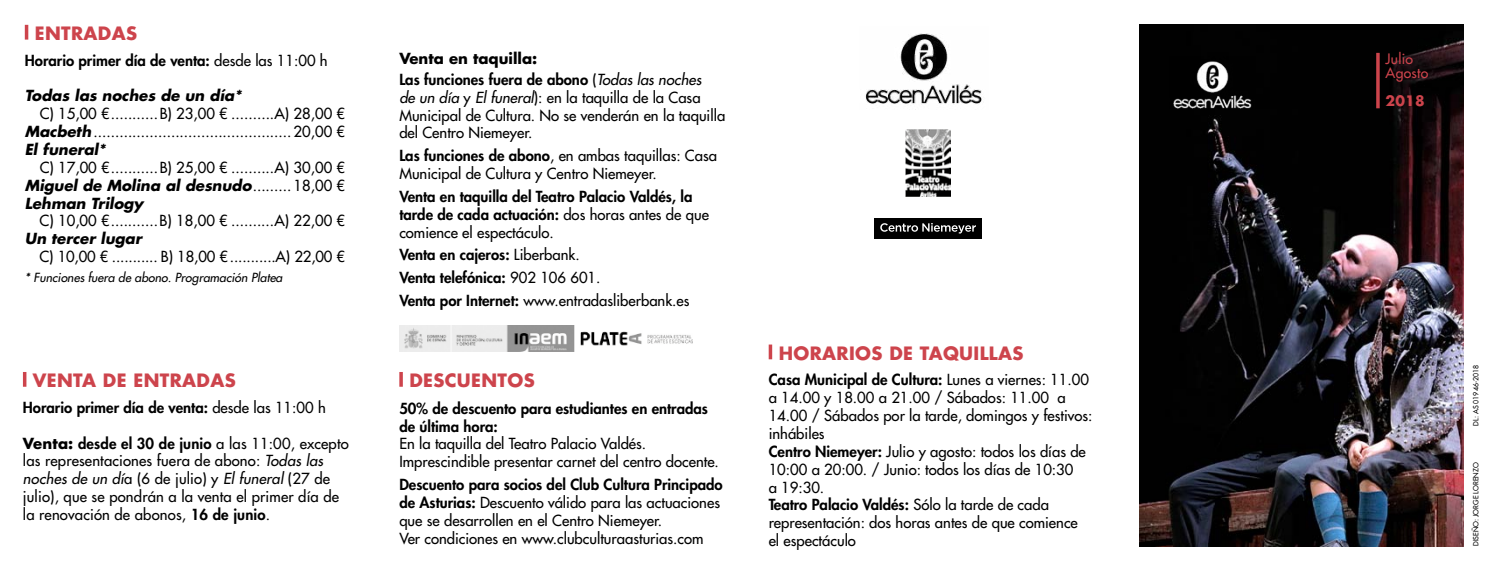
<style>
.page{position:relative;width:1489px;height:571px;background:#fff}
.page>*{position:absolute;margin:0;border:0;box-sizing:border-box;transform-origin:0 0}
.t1{font:700 17.85px "Futura Std";letter-spacing:.02em;color:#cd444c}
.t2{font:500 14.88px/17.8px "Futura Std";color:#000}
.t3{font:800 14.88px/17.8px "Futura Std";color:#000}
.t4{font:italic 700 14.88px "Futura Std";color:#000}
.t5{font:500 14px/14px "Futura Std";letter-spacing:.02em;color:#cd444c}
.t6{font:700 14px "Futura Std";color:#cd444c}
.t7{font:italic 500 12.25px "Futura Std";color:#000}
.t8{font:500 7px "Futura Std";color:#000}
.s1{font-weight:500}
.s2{font-weight:700;font-style:italic}
.s3{font-weight:700}
.s4{font-weight:800}
.s5{font-style:italic}
.s6{font-weight:500;font-style:italic}
</style>
<div class="page">
<svg style="left:399px;top:372px;width:4px;height:14px"></svg>
<hr style="left:25px;top:25px;width:3px;height:15px;background:#cd444c">
<hr style="left:23px;top:372px;width:3px;height:14px;background:#cd444c">
<img style="left:905px;top:129px;width:45px;height:67px">
<div style="left:874px;top:218px;width:107px;height:20px;background:#000"></div>
<svg style="left:880px;top:223px;width:95px;height:10px"></svg>
<img style="left:865px;top:33px;width:117px;height:77px">
<svg style="left:768px;top:344px;width:4px;height:15px"></svg>
<img style="left:1139px;top:25px;width:324px;height:521px">
<img style="left:1169px;top:56px;width:85px;height:52px">
<svg style="left:1375px;top:53px;width:4px;height:55px"></svg>
<img style="left:399px;top:325px;width:294px;height:26px">
<p class="t1" style="left:35px;top:21px;width:104px">ENTRADAS</p>
<p class="t3" style="left:25px;top:51px;width:304px">Horario primer día de venta: <span class="s1">desde las 11:00 h</span></p>
<p class="t4" style="left:25px;top:86px;width:218px">Todas las noches de un día*</p>
<p class="t2" style="left:25px;top:105px;width:322px;text-align:justify;text-indent:15px">C) 15,00 €...........B) 23,00 € ..........A) 28,00 € <span class="s2">Macbeth</span> ..............................................20,00 € <span class="s2">El funeral*</span></p>
<p class="t2" style="left:25px;top:158px;width:322px;text-align:justify;text-indent:15px">C) 17,00 €...........B) 25,00 € ..........A) 30,00 € <span class="s2">Miguel de Molina al desnudo</span>.........18,00 € <span class="s2">Lehman Trilogy</span></p>
<p class="t2" style="left:40px;top:212px;width:307px">C) 10,00 €...........B) 18,00 € ..........A) 22,00 €</p>
<p class="t4" style="left:25px;top:229px;width:119px">Un tercer lugar</p>
<p class="t2" style="left:40px;top:248px;width:307px">C) 10,00 € ........... B) 18,00 €...........A) 22,00 €</p>
<p class="t7" style="left:25px;top:269px;width:259px">* Funciones fuera de abono. Programación Platea</p>
<p class="t1" style="left:33px;top:368px;width:204px">VENTA DE ENTRADAS</p>
<p class="t3" style="left:23px;top:398px;width:304px">Horario primer día de venta: <span class="s1">desde las 11:00 h</span></p>
<p class="t2" style="left:23px;top:434px;width:327px"><span class="s3">Venta:</span> <span class="s4">desde el 30 de junio</span> a las 11:00, excepto las representaciones fuera de abono: <span class="s5">Todas las noches de un dí</span>a (6 de julio) y <span class="s5">El funeral</span> (27 de julio), que se pondrán a la venta el primer día de la renovación de abonos, <span class="s4">16 de junio</span>.</p>
<p class="t3" style="left:399px;top:49px;width:303px;line-height:20.3px"><span class="s3">Venta en taquilla:<br></span>Las funciones fuera de abono <span class="s1">(</span><span class="s6">Todas las noches</span></p>
<p class="t2" style="left:399px;top:88px;width:327px"><span class="s5">de un día</span> y <span class="s5">El funeral</span>): en la taquilla de la Casa<br>Municipal de Cultura. No se venderán en la taquilla del Centro Niemeyer.</p>
<p class="t2" style="left:399px;top:147px;width:319px"><span class="s4">Las funciones de abono</span>, en ambas taquillas: Casa<br>Municipal de Cultura y Centro Niemeyer.</p>
<p class="t3" style="left:399px;top:187px;width:311px">Venta en taquilla del Teatro Palacio Valdés, la tarde de cada actuación: <span class="s1">dos horas antes de que comience el espectáculo.</span></p>
<p class="t3" style="left:399px;top:243px;width:292px;line-height:22.8px">Venta en cajeros: <span class="s1">Liberbank.<br></span>Venta telefónica: <span class="s1">902 106 601.<br></span>Venta por Internet: <span class="s1">www.entradasliberbank.es</span></p>
<p class="t1" style="left:409px;top:368px;width:127px">DESCUENTOS</p>
<p class="t3" style="left:399px;top:399px;width:310px">50% de descuento para estudiantes en entradas de última hora:</p>
<p class="t2" style="left:399px;top:435px;width:321px">En la taquilla del Teatro Palacio Valdés.<br>Imprescindible presentar carnet del centro docente.</p>
<p class="t2" style="left:399px;top:475px;width:325px"><span class="s4">Descuento para socios del Club Cultura Principado de Asturias:</span> Descuento válido para las actuaciones que se desarrollen en el Centro Niemeyer.<br>Ver condiciones en www.clubculturaasturias.com</p>
<p class="t1" style="left:778px;top:341px;width:246px">HORARIOS DE TAQUILLAS</p>
<p class="t2" style="left:768px;top:371px;width:325px"><span class="s4">Casa Municipal de Cultura:</span> Lunes a viernes: 11.00 a 14.00 y 18.00 a 21.00 / Sábados: 11.00 a 14.00 / Sábados por la tarde, domingos y festivos: inhábiles<br><span class="s4">Centro Niemeyer:</span> Julio y agosto: todos los días de 10:00 a 20:00. / Junio: todos los días de 10:30<br>a 19:30.<br><span class="s4">Teatro Palacio Valdés:</span> Sólo la tarde de cada representación: dos horas antes de que comience<br>el espectáculo</p>
<p class="t5" style="left:1385px;top:52px;width:44px">Julio<br>Agosto</p>
<p class="t6" style="left:1385px;top:92px;width:41px">2018</p>
<p class="t8" style="left:1471px;top:425px;width:62px;rotate:-90deg">DL: AS 01946-2018</p>
<p class="t8" style="left:1471px;top:546px;width:85px;rotate:-90deg">DISEÑO: JORGE LORENZO</p>
</div>
